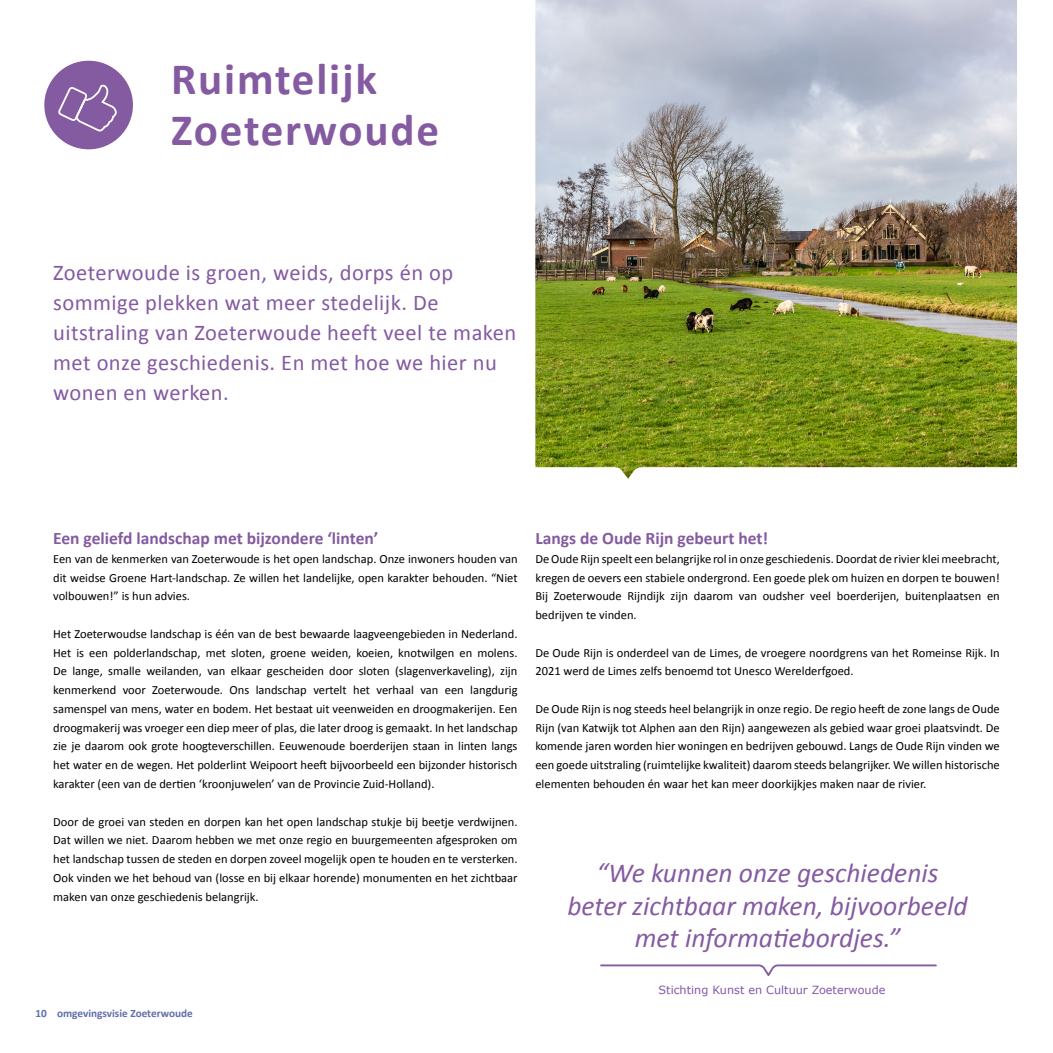
<style>
.page{position:relative;width:1053px;height:1053px;background:#fff}
.page>*{position:absolute;margin:0;border:0;box-sizing:border-box;transform-origin:0 0}
.t1{font:700 45px/50px "Calibri";letter-spacing:.04em;color:#845aa1}
.t2{font:italic 27.5px/32.5px "Calibri";color:#845aa1;text-align:center}
.t3{font:22.5px/30px "Calibri";letter-spacing:.02em;color:#845aa1}
.t4{font:700 17.5px "Calibri";color:#845aa1}
.t5{font:12.5px/18.8px "Calibri";color:#000;text-align:justify}
.t6{font:11.25px "Verdana";color:#8257a7}
.t7{font:700 11.25px "Calibri";color:#616faa}
</style>
<div class="page">
<div style="left:44px;top:61px;width:89px;height:88px;background:#845aa1;border-radius:50%"></div>
<img style="left:535px;top:0;width:481px;height:479px">
<svg style="left:58px;top:85px;width:59px;height:47px"></svg>
<svg style="left:600px;top:964px;width:337px;height:12px"></svg>
<h1 class="t1" style="left:171px;top:52px;width:269px">Ruimtelijk<br>Zoeterwoude</h1>
<h3 class="t3" style="left:53px;top:256px;width:464px">Zoeterwoude is groen, weids, dorps én op sommige plekken wat meer stedelijk. De uitstraling van Zoeterwoude heeft veel te maken met onze geschiedenis. En met hoe we hier nu wonen en werken.</h3>
<h3 class="t4" style="left:53px;top:527px;width:327px">Een geliefd landschap met bijzondere ‘linten’</h3>
<p class="t5" style="left:53px;top:548px;width:466px">Een van de kenmerken van Zoeterwoude is het open landschap. Onze inwoners houden van dit weidse Groene Hart-landschap. Ze willen het landelijke, open karakter behouden. “Niet volbouwen!” is hun advies.</p>
<p class="t5" style="left:53px;top:623px;width:466px">Het Zoeterwoudse landschap is één van de best bewaarde laagveengebieden in Nederland.<br>Het is een polderlandschap, met sloten, groene weiden, koeien, knotwilgen en molens.<br>De lange, smalle weilanden, van elkaar gescheiden door sloten (slagenverkaveling), zijn kenmerkend voor Zoeterwoude. Ons landschap vertelt het verhaal van een langdurig samenspel van mens, water en bodem. Het bestaat uit veenweiden en droogmakerijen. Een droogmakerij was vroeger een diep meer of plas, die later droog is gemaakt. In het landschap zie je daarom ook grote hoogteverschillen. Eeuwenoude boerderijen staan in linten langs het water en de wegen. Het polderlint Weipoort heeft bijvoorbeeld een bijzonder historisch karakter (een van de dertien ‘kroonjuwelen’ van de Provincie Zuid-Holland).</p>
<p class="t5" style="left:53px;top:811px;width:466px">Door de groei van steden en dorpen kan het open landschap stukje bij beetje verdwijnen.<br>Dat willen we niet. Daarom hebben we met onze regio en buurgemeenten afgesproken om het landschap tussen de steden en dorpen zoveel mogelijk open te houden en te versterken.<br>Ook vinden we het behoud van (losse en bij elkaar horende) monumenten en het zichtbaar maken van onze geschiedenis belangrijk.</p>
<p class="t7" style="left:35px;top:1006px;width:159px">10 omgevingsvisie Zoeterwoude</p>
<h3 class="t4" style="left:535px;top:527px;width:234px">Langs de Oude Rijn gebeurt het!</h3>
<p class="t5" style="left:535px;top:548px;width:466px">De Oude Rijn speelt een belangrijke rol in onze geschiedenis. Doordat de rivier klei meebracht, kregen de oevers een stabiele ondergrond. Een goede plek om huizen en dorpen te bouwen!<br>Bij Zoeterwoude Rijndijk zijn daarom van oudsher veel boerderijen, buitenplaatsen en bedrijven te vinden.</p>
<p class="t5" style="left:535px;top:642px;width:466px">De Oude Rijn is onderdeel van de Limes, de vroegere noordgrens van het Romeinse Rijk. In<br>2021 werd de Limes zelfs benoemd tot Unesco Werelderfgoed.</p>
<p class="t5" style="left:535px;top:698px;width:466px">De Oude Rijn is nog steeds heel belangrijk in onze regio. De regio heeft de zone langs de Oude Rijn (van Katwijk tot Alphen aan den Rijn) aangewezen als gebied waar groei plaatsvindt. De komende jaren worden hier woningen en bedrijven gebouwd. Langs de Oude Rijn vinden we een goede uitstraling (ruimtelijke kwaliteit) daarom steeds belangrijker. We willen historische elementen behouden én waar het kan meer doorkijkjes maken naar de rivier.</p>
<h2 class="t2" style="left:567px;top:855px;width:402px">“We kunnen onze geschiedenis beter zichtbaar maken, bijvoorbeeld met informatiebordjes.”</h2>
<p class="t6" style="left:658px;top:982px;width:228px">Stichting Kunst en Cultuur Zoeterwoude</p>
</div>
